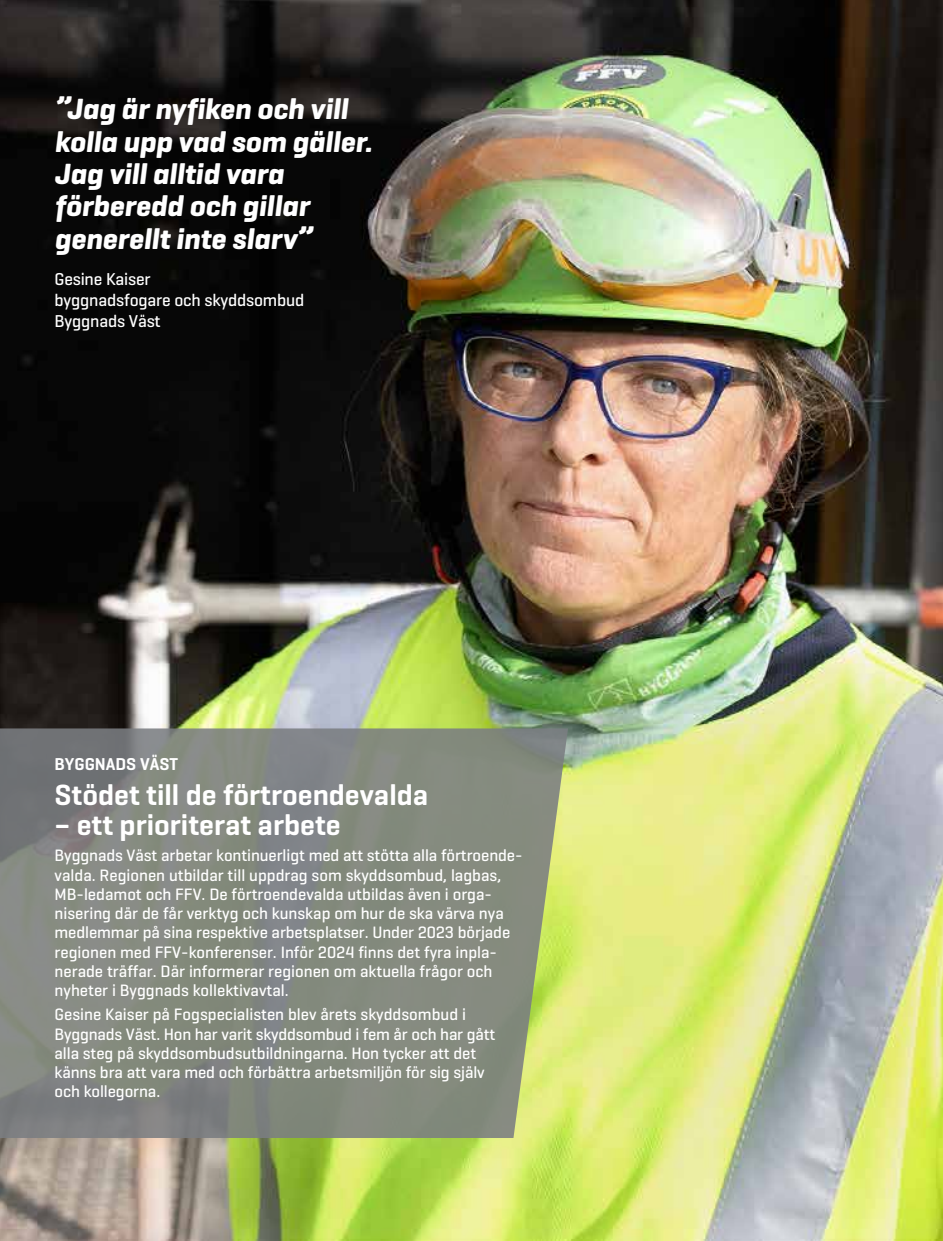
<style>
.page{position:relative;width:943px;height:1241px;background:#fff}
.page>*{position:absolute;margin:0;border:0;box-sizing:border-box;transform-origin:0 0}
.t1{font:italic 700 29.75px/32.4px "Geogrotesque";color:#fff}
.t2{font:600 29.75px "Geogrotesque";color:#fff}
.t3{font:500 17.5px/21px "Geogrotesque";letter-spacing:-.01em;color:#fff}
.t4{font:600 17.5px "Geogrotesque";color:#fff}
.t5{font:500 16.8px/19.2px "Geogrotesque";color:#fff}
</style>
<div class="page">
<img style="left:0;top:0;width:943px;height:1240px">
<svg style="left:0;top:728px;width:568px;height:409px;fill:#848b7f"></svg>
<h1 class="t1" style="left:55px;top:93px;width:319px">”Jag är nyfiken och vill kolla upp vad som gäller.<br>Jag vill alltid vara förberedd och gillar generellt inte slarv”</h1>
<p class="t3" style="left:55px;top:268px;width:251px">Gesine Kaiser<br>byggnadsfogare och skyddsombud<br>Byggnads Väst</p>
<p class="t4" style="left:55px;top:753px;width:125px">BYGGNADS VÄST</p>
<h1 class="t2" style="left:55px;top:776px;width:375px">Stödet till de förtroendevalda</h1>
<h1 class="t2" style="left:55px;top:805px;width:287px">– ett prioriterat arbete</h1>
<p class="t5" style="left:55px;top:845px;width:469px">Byggnads Väst arbetar kontinuerligt med att stötta alla förtroende&shy;valda. Regionen utbildar till uppdrag som skyddsombud, lagbas, MB-ledamot och FFV. De förtroendevalda utbildas även i orga&shy;nisering där de får verktyg och kunskap om hur de ska värva nya medlemmar på sina respektive arbetsplatser. Under 2023 började regionen med FFV-konferenser. Inför 2024 finns det fyra inpla&shy;nerade träffar. Där informerar regionen om aktuella frågor och nyheter i Byggnads kollektivavtal.</p>
<p class="t5" style="left:55px;top:1004px;width:442px">Gesine Kaiser på Fogspecialisten blev årets skyddsombud i Byggnads Väst. Hon har varit skyddsombud i fem år och har gått alla steg på skyddsombudsutbildningarna. Hon tycker att det känns bra att vara med och förbättra arbetsmiljön för sig själv och kollegorna.</p>
</div>
